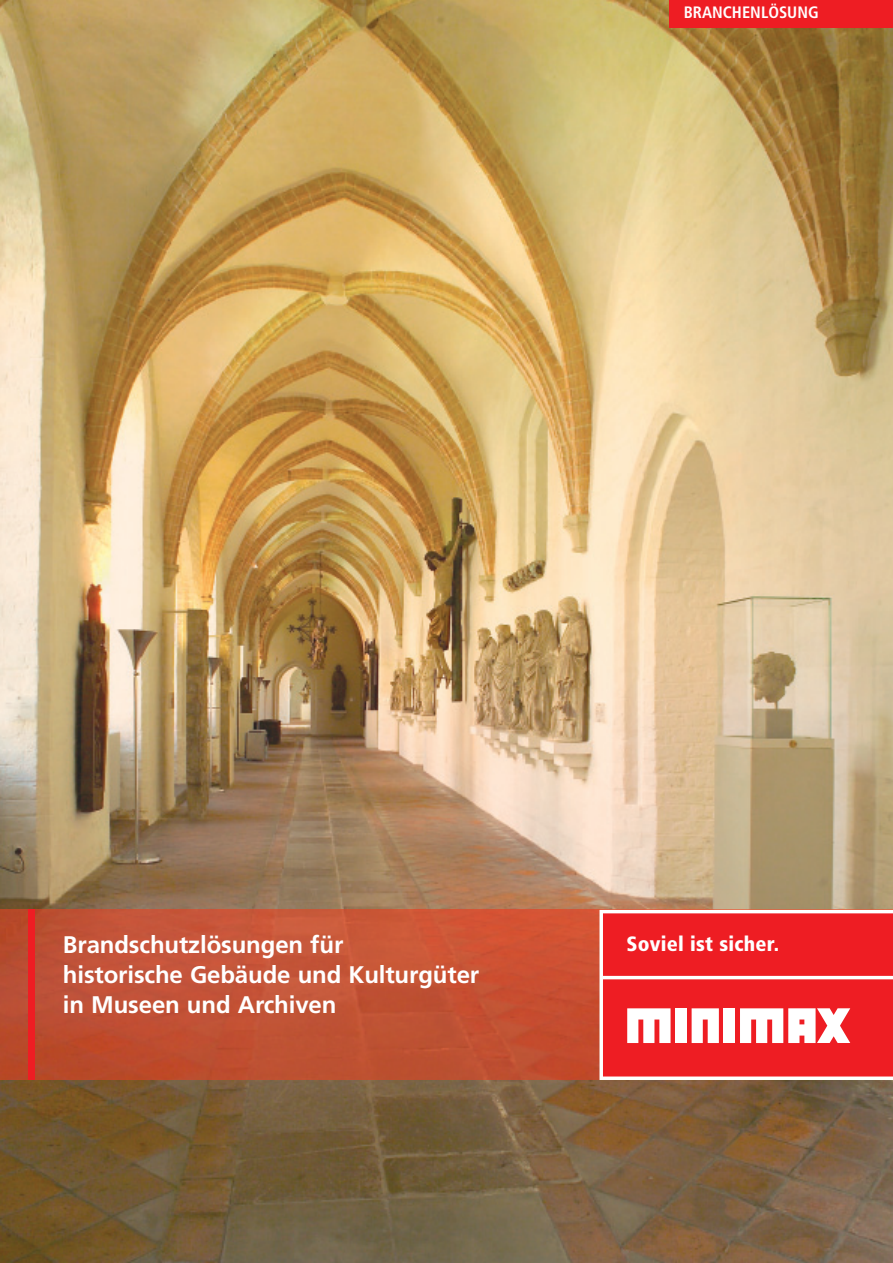
<style>
.page{position:relative;width:893px;height:1263px;background:#fff}
.page>*{position:absolute;margin:0;border:0;box-sizing:border-box;transform-origin:0 0}
.t1{font:700 24px/30px "Frutiger";letter-spacing:-.005em;color:#fff}
.t2{font:900 condensed 20.7px "Frutiger";letter-spacing:.01em;color:#fff}
.t3{font:700 condensed 16.5px "Frutiger";color:#fff}
</style>
<div class="page">
<img style="left:1px;top:0;width:891px;height:1263px">
<img style="left:1px;top:910px;width:598px;height:170px">
<div style="left:28px;top:910px;width:7px;height:170px;background:#ee1d23"></div>
<svg style="left:599px;top:910px;width:293px;height:170px"></svg>
<div style="left:668px;top:0;width:224px;height:28px;background:#ee1d23"></div>
<p class="t3" style="left:683px;top:6px;width:137px">BRANCHENLÖSUNG</p>
<p class="t1" style="left:63px;top:932px;width:418px">Brandschutzlösungen für<br>historische Gebäude und Kulturgüter in Museen und Archiven</p>
<p class="t2" style="left:626px;top:936px;width:154px">Soviel ist sicher.</p>
</div>
